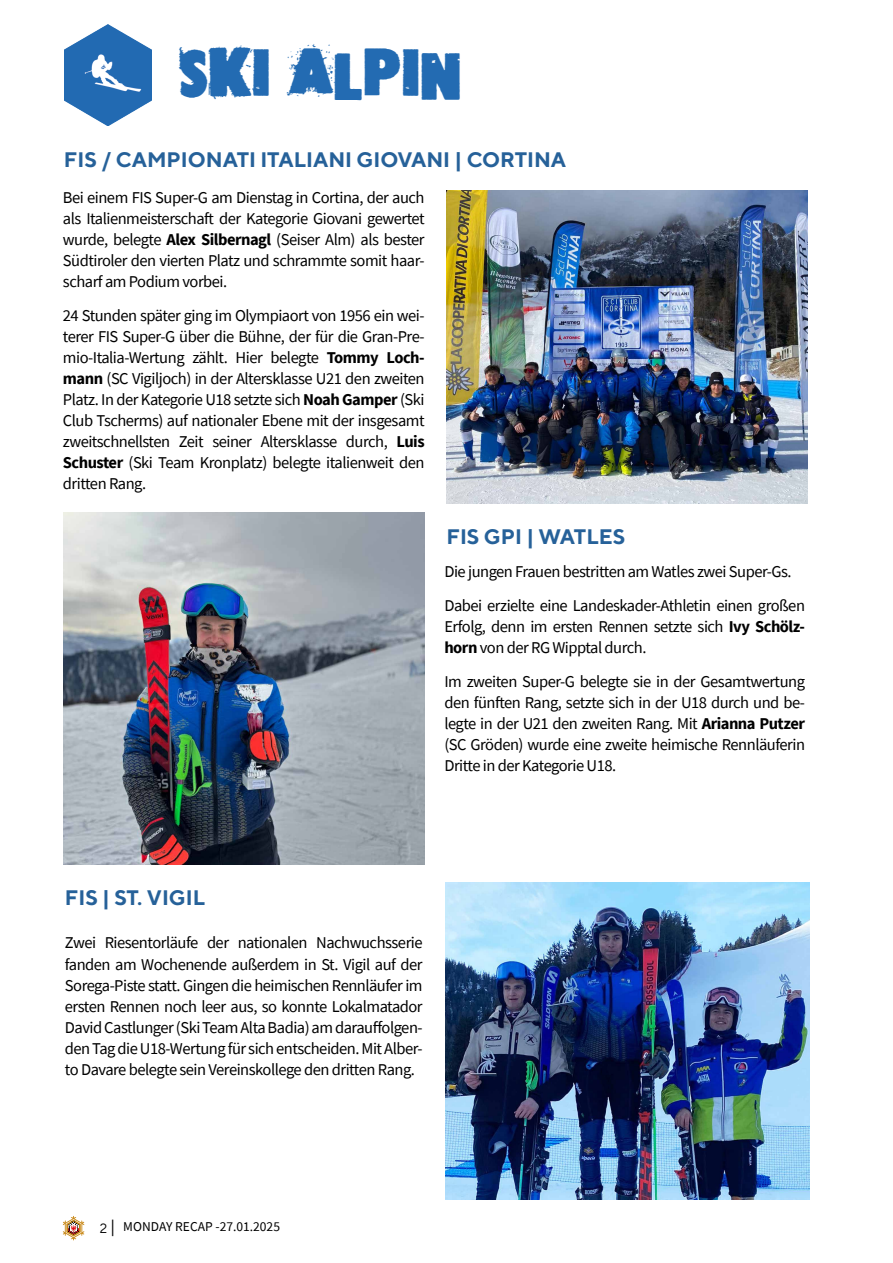
<style>
.page{position:relative;width:893px;height:1263px;background:#fff}
.page>*{position:absolute;margin:0;border:0;box-sizing:border-box;transform-origin:0 0}
.t1{font:45px "Freepress";color:#236bb2}
.t2{font:700 21px "TT Norms";color:#266199}
.t3{font:16.5px/21px "Source Sans Pro";letter-spacing:-.03em;color:#000;text-align:justify}
.t4{font:13.5px "Source Sans Pro";color:#000}
.s1{font-weight:700}
.s2{font-family:"TT Norms"}
.s3{font-family:"Myriad Pro";font-size:16.5px}
</style>
<div class="page">
<svg style="left:63px;top:1216px;width:21px;height:24px"></svg>
<img style="left:65px;top:25px;width:87px;height:100px">
<img style="left:447px;top:191px;width:361px;height:312px">
<img style="left:64px;top:512px;width:361px;height:352px">
<img style="left:445px;top:882px;width:364px;height:317px">
<h1 class="t1" style="left:179px;top:42px;width:284px">SKI ALPIN</h1>
<p class="t2" style="left:64px;top:147px;width:504px">FIS / CAMPIONATI ITALIANI GIOVANI | CORTINA</p>
<p class="t3" style="left:63px;top:187px;width:363px">Bei einem FIS Super-G am Dienstag in Cortina, der auch als Italienmeisterschaft der Kategorie Giovani gewertet wurde, belegte <span class="s1">Alex Silbernagl</span> (Seiser Alm) als bester Südtiroler den vierten Platz und schrammte somit haar&shy;scharf am Podium vorbei.</p>
<p class="t3" style="left:63px;top:305px;width:363px">24 Stunden später ging im Olympiaort von 1956 ein wei&shy;terer FIS Super-G über die Bühne, der für die Gran-Pre&shy;mio-Italia-Wertung zählt. Hier belegte <span class="s1">Tommy Loch&shy;mann</span> (SC Vigiljoch) in der Altersklasse U21 den zweiten Platz. In der Kategorie U18 setzte sich <span class="s1">Noah Gamper</span> (Ski Club Tscherms) auf nationaler Ebene mit der insgesamt zweitschnellsten Zeit seiner Altersklasse durch, <span class="s1">Luis Schuster</span> (Ski Team Kronplatz) belegte italienweit den dritten Rang.</p>
<p class="t2" style="left:446px;top:523px;width:180px">FIS GPI | WATLES</p>
<p class="t3" style="left:444px;top:555px;width:362px;line-height:33.8px">Die jungen Frauen bestritten am Watles zwei Super-Gs.<br>Dabei erzielte eine Landeskader-Athletin einen großen</p>
<p class="t3" style="left:444px;top:616px;width:362px">Erfolg, denn im ersten Rennen setzte sich <span class="s1">Ivy Schölz&shy;horn</span> von der RG Wipptal durch.</p>
<p class="t3" style="left:444px;top:671px;width:362px">Im zweiten Super-G belegte sie in der Gesamtwertung den fünften Rang, setzte sich in der U18 durch und be&shy;legte in der U21 den zweiten Rang. Mit <span class="s1">Arianna Putzer </span>(SC Gröden) wurde eine zweite heimische Rennläuferin Dritte in der Kategorie U18.</p>
<p class="t2" style="left:65px;top:885px;width:142px">FIS | ST. VIGIL</p>
<p class="t3" style="left:65px;top:932px;width:359px">Zwei Riesentorläufe der nationalen Nachwuchsserie fanden am Wochenende außerdem in St. Vigil auf der Sorega-Piste statt. Gingen die heimischen Rennläufer im ersten Rennen noch leer aus, so konnte Lokalmatador David Castlunger (Ski Team Alta Badia) am darauffolgen&shy;den Tag die U18-Wertung für sich entscheiden. Mit Alber&shy;to Davare belegte sein Vereinskollege den dritten Rang.</p>
<p class="t4" style="left:100px;top:1218px;width:182px"><span class="s2">2</span> <span class="s3">|</span> MONDAY RECAP -27.01.2025</p>
</div>
